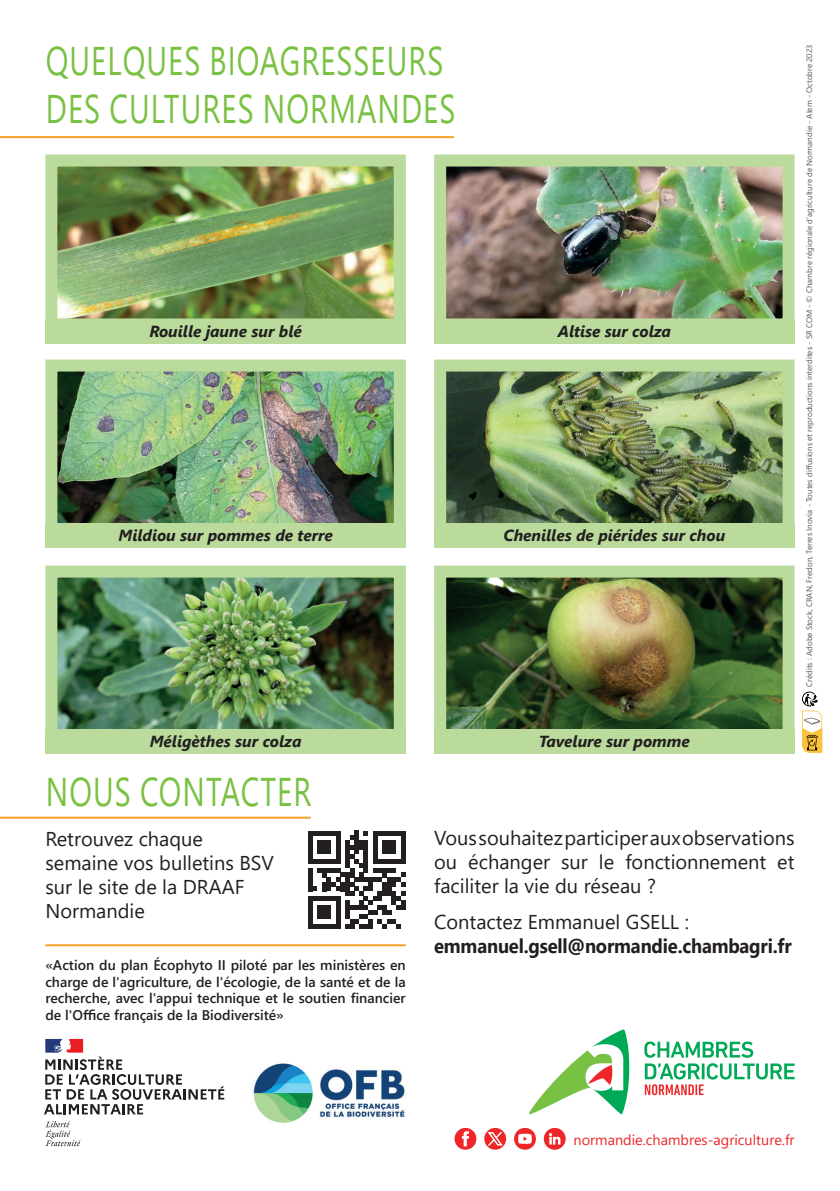
<style>
.page{position:relative;width:840px;height:1191px;background:#fff}
.page>*{position:absolute;margin:0;border:0;box-sizing:border-box;transform-origin:0 0}
.t1{font:40px/48px "Segoe UI";letter-spacing:.035em;color:#79c142;scale:.75 1}
.t2{font:20px/24px "Segoe UI";color:#231f20}
.t3{font:700 20px "Segoe UI";letter-spacing:-.01em;color:#231f20;scale:.92 1}
.t4{font:italic 700 16px "Segoe UI";color:#231f20}
.t5{font:14.4px "Segoe UI";color:#ee2628}
.t6{font:600 14px/16.8px "Segoe UI";color:#231f20;text-align:justify}
.t7{font:8px "Segoe UI";color:#57585a}
</style>
<div class="page">
<hr style="left:0;top:136px;width:454px;height:2px;background:#f9a229">
<img style="left:58px;top:167px;width:334px;height:150px">
<div style="left:45px;top:154px;width:360px;height:176px;border:12px solid #badb9b"></div>
<img style="left:58px;top:372px;width:334px;height:150px">
<div style="left:45px;top:359px;width:360px;height:176px;border:12px solid #badb9b"></div>
<img style="left:58px;top:578px;width:334px;height:150px">
<div style="left:45px;top:565px;width:360px;height:176px;border:12px solid #badb9b"></div>
<img style="left:447px;top:167px;width:334px;height:150px">
<div style="left:434px;top:154px;width:360px;height:176px;border:12px solid #badb9b"></div>
<img style="left:447px;top:372px;width:334px;height:150px">
<div style="left:434px;top:359px;width:360px;height:176px;border:12px solid #badb9b"></div>
<img style="left:447px;top:578px;width:334px;height:150px">
<div style="left:434px;top:565px;width:360px;height:176px;border:12px solid #badb9b"></div>
<hr style="left:0;top:816px;width:310px;height:2px;background:#f9a229">
<hr style="left:45px;top:944px;width:360px;height:2px;background:#f9a229">
<svg style="left:454px;top:1127px;width:22px;height:22px"></svg>
<svg style="left:484px;top:1127px;width:22px;height:22px"></svg>
<svg style="left:514px;top:1127px;width:21px;height:22px"></svg>
<svg style="left:543px;top:1127px;width:22px;height:22px"></svg>
<svg style="left:529px;top:1029px;width:100px;height:85px"></svg>
<svg style="left:644px;top:1041px;width:108px;height:16px"></svg>
<svg style="left:644px;top:1063px;width:150px;height:32px"></svg>
<svg style="left:45px;top:1121px;width:35px;height:25px"></svg>
<svg style="left:44px;top:1039px;width:180px;height:75px"></svg>
<img style="left:253px;top:1063px;width:152px;height:60px">
<div style="left:45px;top:319px;width:360px;height:24px;background:#badb9b"></div>
<div style="left:45px;top:523px;width:360px;height:24px;background:#badb9b"></div>
<div style="left:45px;top:729px;width:360px;height:24px;background:#badb9b"></div>
<div style="left:434px;top:319px;width:360px;height:24px;background:#badb9b"></div>
<div style="left:434px;top:523px;width:360px;height:24px;background:#badb9b"></div>
<div style="left:434px;top:729px;width:360px;height:24px;background:#badb9b"></div>
<svg style="left:308px;top:831px;width:97px;height:97px"></svg>
<svg style="left:802px;top:691px;width:21px;height:62px"></svg>
<h1 class="t1" style="left:46px;top:33px;width:547px">QUELQUES BIOAGRESSEURS<br>DES CULTURES NORMANDES</h1>
<p class="t4" style="left:149px;top:316px;width:154px">Rouille jaune sur blé</p>
<p class="t4" style="left:118px;top:520px;width:216px">Mildiou sur pommes de terre</p>
<p class="t4" style="left:557px;top:316px;width:115px">Altise sur colza</p>
<p class="t4" style="left:503px;top:520px;width:223px">Chenilles de piérides sur chou</p>
<p class="t7" style="left:801px;top:687px;width:643px;rotate:-90deg">Crédits : Adobe Stock, CRAN, Fredon, Terres Inovia - Toutes diffusions et reproductions interdites - SR COM - © Chambre régionale d'agriculture de Normandie - Alem - Octobre 2023</p>
<p class="t4" style="left:150px;top:726px;width:153px">Méligèthes sur colza</p>
<p class="t4" style="left:538px;top:726px;width:152px">Tavelure sur pomme</p>
<h1 class="t1" style="left:46px;top:764px;width:355px">NOUS CONTACTER</h1>
<h2 class="t2" style="left:45px;top:825px;width:230px">Retrouvez chaque semaine vos bulletins BSV sur le site de la DRAAF<br>Normandie</h2>
<h2 class="t2" style="left:434px;top:824px;width:362px;text-align:justify">Vous souhaitez participer aux observations ou échanger sur le fonctionnement et faciliter la vie du réseau ?</h2>
<h2 class="t2" style="left:434px;top:908px;width:256px">Contactez Emmanuel GSELL :</h2>
<h2 class="t3" style="left:434px;top:926px;width:390px">emmanuel.gsell@normandie.chambagri.fr</h2>
<p class="t6" style="left:45px;top:955px;width:361px">«Action du plan Écophyto II piloté par les ministères en charge de l'agriculture, de l'écologie, de la santé et de la recherche, avec l'appui technique et le soutien financier de l'Office français de la Biodiversité»</p>
<p class="t5" style="left:573px;top:1126px;width:222px">normandie.chambres-agriculture.fr</p>
</div>
